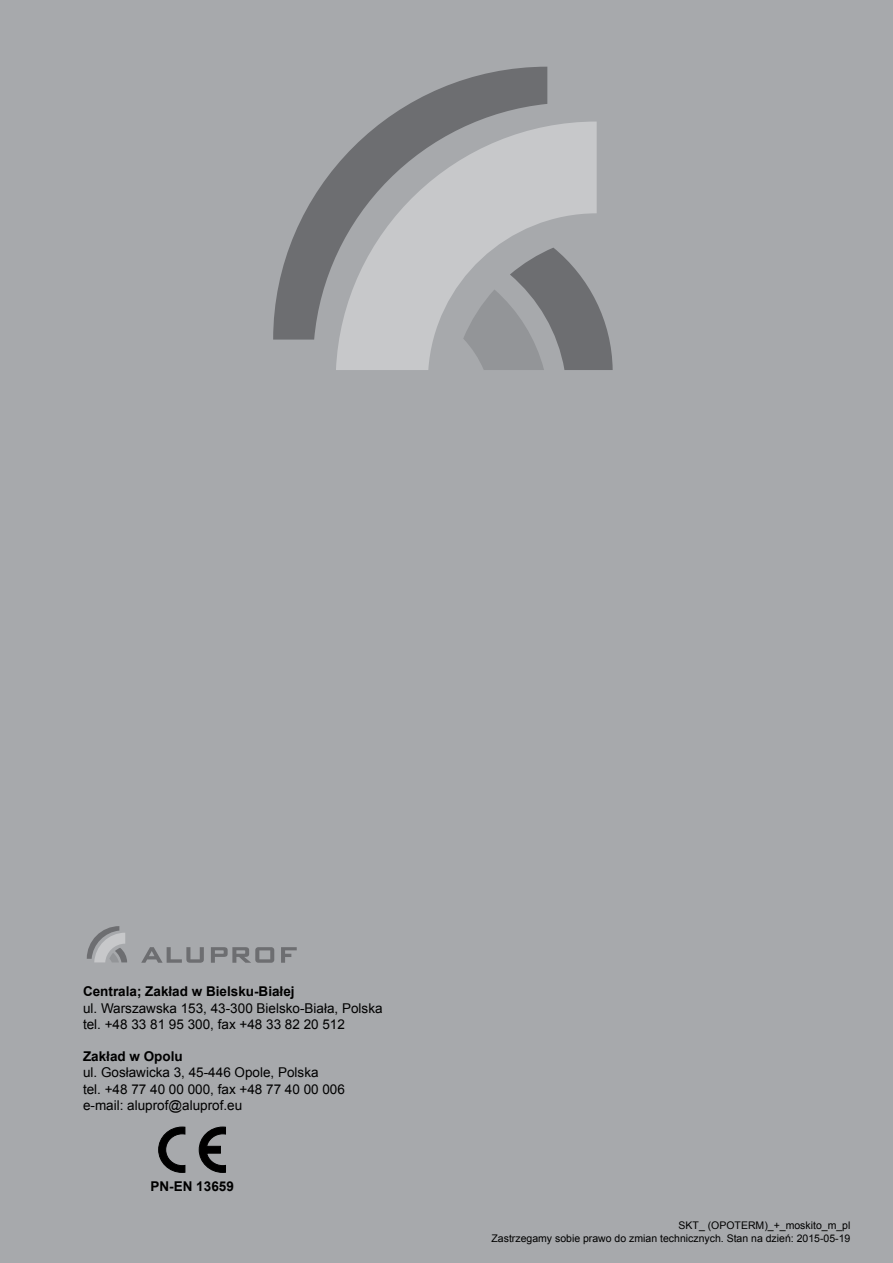
<style>
.page{position:relative;width:893px;height:1263px;background:#a7a9ac}
.page>*{position:absolute;margin:0;border:0;box-sizing:border-box;transform-origin:0 0}
.t1{font:13.5px/16.2px "Arial";color:#000}
.t2{font:700 13.5px "Arial";color:#000}
.t3{font:10.5px/12.6px "Arial";color:#000;text-align:right}
</style>
<div class="page">
<svg style="left:336px;top:122px;width:261px;height:248px;fill:#c7c8ca"></svg>
<svg style="left:463px;top:248px;width:150px;height:122px"></svg>
<svg style="left:273px;top:67px;width:274px;height:273px"></svg>
<svg style="left:87px;top:926px;width:40px;height:36px"></svg>
<svg style="left:141px;top:947px;width:63px;height:16px"></svg>
<svg style="left:211px;top:947px;width:63px;height:16px"></svg>
<svg style="left:281px;top:947px;width:16px;height:16px"></svg>
<svg style="left:159px;top:1127px;width:26px;height:45px"></svg>
<svg style="left:199px;top:1127px;width:27px;height:45px"></svg>
<p class="t2" style="left:83px;top:983px;width:213px">Centrala; Zakład w Bielsku-Białej</p>
<p class="t1" style="left:83px;top:1000px;width:301px">ul. Warszawska 153, 43-300 Bielsko-Biała, Polska tel. +48 33 81 95 300, fax +48 33 82 20 512</p>
<p class="t2" style="left:83px;top:1047px;width:101px">Zakład w Opolu</p>
<p class="t1" style="left:83px;top:1065px;width:263px">ul. Gosławicka 3, 45-446 Opole, Polska<br>tel. +48 77 40 00 000, fax +48 77 40 00 006 e-mail: aluprof@aluprof.eu</p>
<p class="t2" style="left:151px;top:1177px;width:85px">PN-EN 13659</p>
<p class="t3" style="left:491px;top:1219px;width:360px">SKT_ (OPOTERM)_+_moskito_m_pl<br>Zastrzegamy sobie prawo do zmian technicznych. Stan na dzień: 2015-05-19</p>
</div>
